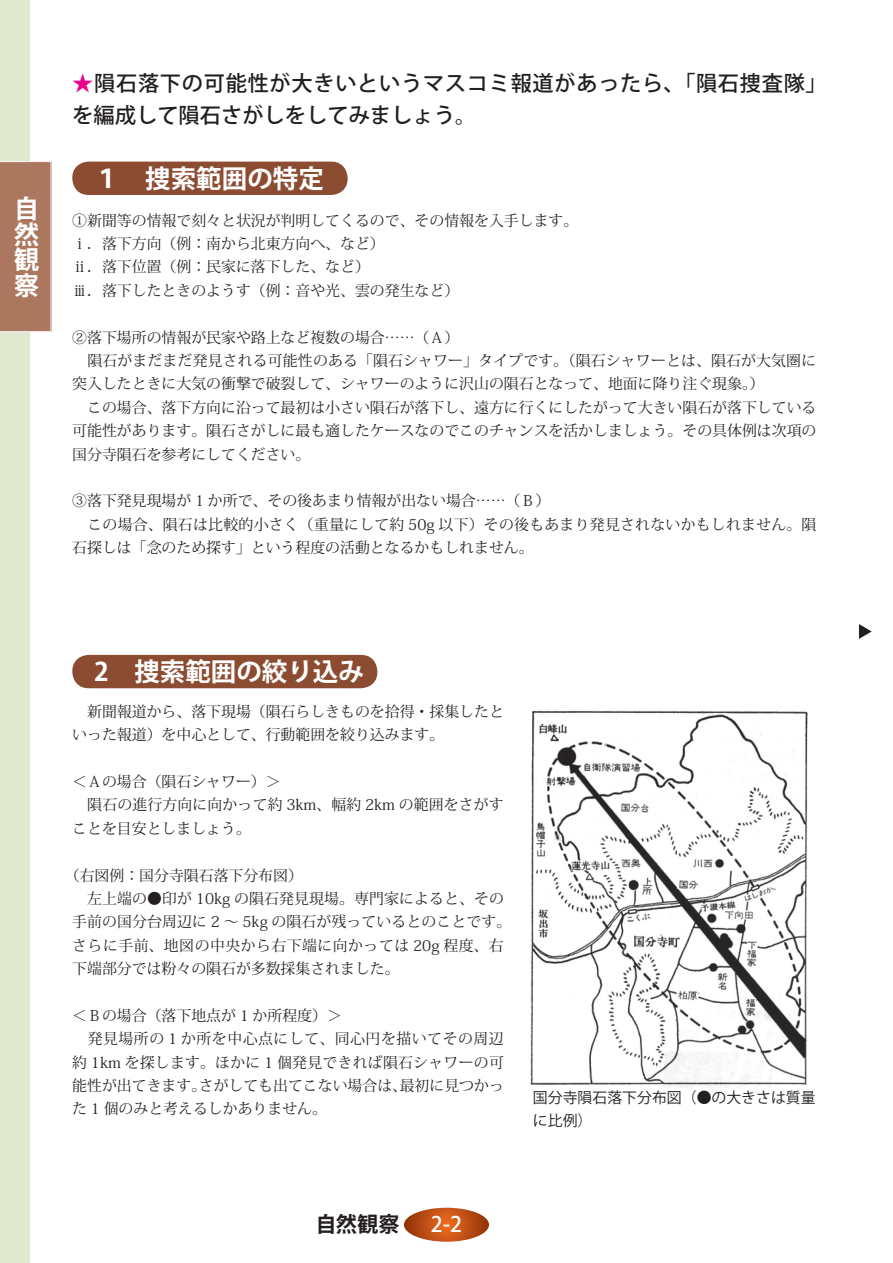
<style>
.page{position:relative;width:893px;height:1263px;background:#fff}
.page>*{position:absolute;margin:0;border:0;box-sizing:border-box;transform-origin:0 0}
.t1{font:700 25.5px/25.5px "Koz Go Std";color:#fff}
.t2{font:500 21.3px/32px "Koz Go Std";letter-spacing:.03em;color:#231f20}
.t3{font:700 21.3px "Koz Go Std";color:#231f20}
.t4{font:500 21.3px "Koz Go Std";color:#fff}
.t5{font:14.85px/23.4px "Koz Min Std";color:#231f20}
.t6{font:14.85px/23.4px "Koz Go Std";color:#231f20}
.s1{color:#ed028c}
</style>
<div class="page">
<div style="left:0;top:0;width:30px;height:1263px;background:#e1e8d0"></div>
<div style="left:0;top:161px;width:51px;height:171px;background:#ab775f"></div>
<svg style="left:404px;top:1208px;width:85px;height:34px;background:#c15218"></svg>
<svg style="left:859px;top:624px;width:13px;height:15px"></svg>
<div style="left:72px;top:162px;width:276px;height:33px;background:#8b4c32;border-radius:16px"></div>
<div style="left:72px;top:655px;width:305px;height:33px;background:#8b4c32;border-radius:16px"></div>
<img style="left:530px;top:710px;width:278px;height:377px">
<h1 class="t1" style="left:14px;top:198px;width:27px">自然観察</h1>
<h2 class="t2" style="left:72px;top:68px;width:756px"><span class="s1">★</span>隕石落下の可能性が大きいというマスコミ報道があったら、「隕石捜査隊」を編成して隕石さがしをしてみましょう。</h2>
<h1 class="t1" style="left:94px;top:167px;width:231px">１　捜索範囲の特定</h1>
<p class="t5" style="left:72px;top:209px;width:507px">①新聞等の情報で刻々と状況が判明してくるので、その情報を入手します。ⅰ．落下方向（例：南から北東方向へ、など）<br>ⅱ．落下位置（例：民家に落下した、など）<br>ⅲ．落下したときのようす（例：音や光、雲の発生など）</p>
<p class="t5" style="left:72px;top:326px;width:746px">②落下場所の情報が民家や路上など複数の場合……（Ａ）<br>　隕石がまだまだ発見される可能性のある「隕石シャワー」タイプです。（隕石シャワーとは、隕石が大気圏に突入したときに大気の衝撃で破裂して、シャワーのように沢山の隕石となって、地面に降り注ぐ現象。）<br>　この場合、落下方向に沿って最初は小さい隕石が落下し、遠方に行くにしたがって大きい隕石が落下している可能性があります。隕石さがしに最も適したケースなのでこのチャンスを活かしましょう。その具体例は次項の国分寺隕石を参考にしてください。</p>
<p class="t5" style="left:72px;top:489px;width:746px">③落下発見現場が 1 か所で、その後あまり情報が出ない場合……（Ｂ）<br>　この場合、隕石は比較的小さく（重量にして約 50g 以下）その後もあまり発見されないかもしれません。隕石探しは「念のため探す」という程度の活動となるかもしれません。</p>
<h1 class="t1" style="left:94px;top:660px;width:271px">2　捜索範囲の絞り込み</h1>
<p class="t5" style="left:72px;top:700px;width:433px">　新聞報道から、落下現場（隕石らしきものを拾得・採集したといった報道）を中心として、行動範囲を絞り込みます。</p>
<p class="t5" style="left:72px;top:770px;width:433px">＜Ａの場合（隕石シャワー）＞<br>　隕石の進行方向に向かって約 3km、幅約 2km の範囲をさがすことを目安としましょう。</p>
<p class="t5" style="left:72px;top:863px;width:441px;text-indent:-7px">（右図例：国分寺隕石落下分布図）<br>　左上端の●印が 10kg の隕石発見現場。専門家によると、その手前の国分台周辺に 2 ～ 5kg の隕石が残っているとのことです。さらに手前、地図の中央から右下端に向かっては 20g 程度、右下端部分では粉々の隕石が多数採集されました。</p>
<p class="t5" style="left:72px;top:1004px;width:433px">＜Ｂの場合（落下地点が 1 か所程度）＞<br>　発見場所の 1 か所を中心点にして、同心円を描いてその周辺約 1km を探します。ほかに 1 個発見できれば隕石シャワーの可能性が出てきます。さがしても出てこない場合は、最初に見つかった 1 個のみと考えるしかありません。</p>
<p class="t6" style="left:533px;top:1086px;width:284px">国分寺隕石落下分布図（●の大きさは質量に比例）</p>
<h2 class="t3" style="left:316px;top:1210px;width:86px">自然観察</h2>
<h2 class="t4" style="left:431px;top:1211px;width:33px">2-2</h2>
</div>
